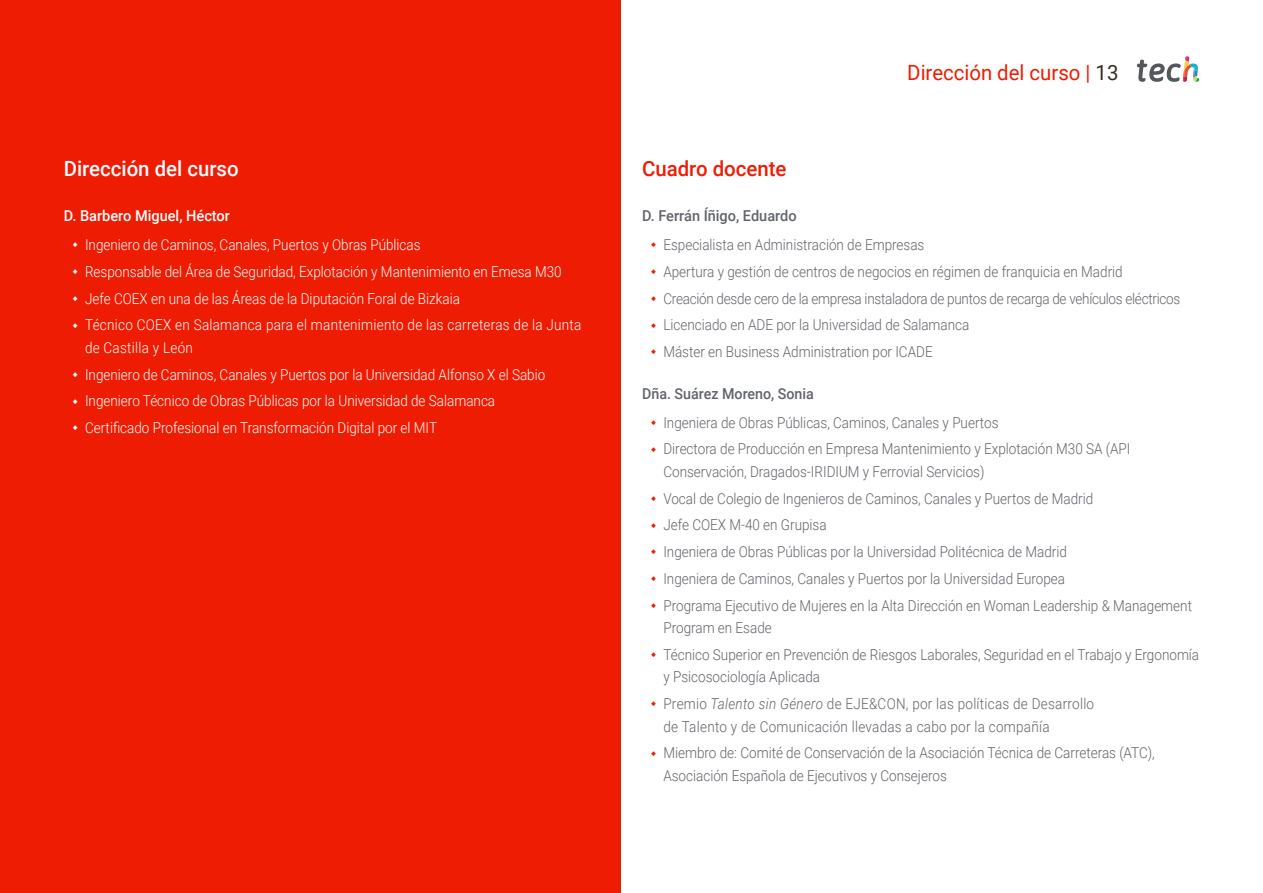
<style>
.page{position:relative;width:1263px;height:893px;background:#fff}
.page>*{position:absolute;margin:0;border:0;box-sizing:border-box;transform-origin:0 0}
.t1{font:21px "Roboto";color:#ee1c02}
.t2{font:500 21px "Roboto";color:#fffbff}
.t3{font:500 21px "Roboto";color:#ee1c02}
.t4{font:300 15px/26.7px "Roboto";color:#61646a;scale:.9 1}
.t5{font:300 15px/26.7px "Roboto";color:#fff;scale:.9 1}
.t6{font:300 15px/26.7px "Roboto";letter-spacing:.02em;color:#61646a;scale:.9 1}
.t7{font:500 15px "Roboto";color:#61646a;scale:.95 1}
.t8{font:500 15px "Roboto";color:#fefefe}
.t9{font:500 15px "Roboto";color:#61646a}
.s1{color:#312e20}
.s2{font-style:italic}
</style>
<div class="page">
<div style="left:0;top:0;width:621px;height:893px;background:#ee1c02"></div>
<svg style="left:1137px;top:56px;width:62px;height:26px"></svg>
<h1 class="t1" style="left:907px;top:57px;width:213px">Dirección del curso | <span class="s1">13</span></h1>
<h1 class="t2" style="left:64px;top:154px;width:176px">Dirección del curso</h1>
<h1 class="t3" style="left:642px;top:154px;width:146px">Cuadro docente</h1>
<p class="t8" style="left:64px;top:205px;width:168px">D. Barbero Miguel, Héctor</p>
<p class="t5" style="left:85px;top:231px;width:553px">Ingeniero de Caminos, Canales, Puertos y Obras Públicas<br>Responsable del Área de Seguridad, Explotación y Mantenimiento en Emesa M30<br>Jefe COEX en una de las Áreas de la Diputación Foral de Bizkaia<br>Técnico COEX en Salamanca para el mantenimiento de las carreteras de la Junta</p>
<p class="t5" style="left:85px;top:334px;width:513px">de Castilla y León<br>Ingeniero de Caminos, Canales y Puertos por la Universidad Alfonso X el Sabio Ingeniero Técnico de Obras Públicas por la Universidad de Salamanca Certificado Profesional en Transformación Digital por el MIT</p>
<p class="t9" style="left:642px;top:205px;width:156px">D. Ferrán Íñigo, Eduardo</p>
<p class="t4" style="left:663px;top:231px;width:576px">Especialista en Administración de Empresas<br>Apertura y gestión de centros de negocios en régimen de franquicia en Madrid<br>Creación desde cero de la empresa instaladora de puntos de recarga de vehículos eléctricos Licenciado en ADE por la Universidad de Salamanca<br>Máster en Business Administration por ICADE</p>
<p class="t7" style="left:642px;top:383px;width:182px">Dña. Suárez Moreno, Sonia</p>
<p class="t4" style="left:663px;top:408px;width:520px">Ingeniera de Obras Públicas, Caminos, Canales y Puertos<br>Directora de Producción en Empresa Mantenimiento y Explotación M30 SA (API</p>
<p class="t4" style="left:663px;top:458px;width:589px">Conservación, Dragados-IRIDIUM y Ferrovial Servicios)<br>Vocal de Colegio de Ingenieros de Caminos, Canales y Puertos de Madrid<br>Jefe COEX M-40 en Grupisa<br>Ingeniera de Obras Públicas por la Universidad Politécnica de Madrid<br>Ingeniera de Caminos, Canales y Puertos por la Universidad Europea<br>Programa Ejecutivo de Mujeres en la Alta Dirección en Woman Leadership &amp; Management</p>
<p class="t4" style="left:663px;top:614px;width:597px">Program en Esade<br>Técnico Superior en Prevención de Riesgos Laborales, Seguridad en el Trabajo y Ergonomía</p>
<p class="t6" style="left:663px;top:663px;width:480px">y Psicosociología Aplicada<br>Premio <span class="s2">Talento sin Género</span> de EJE&amp;CON, por las políticas de Desarrollo</p>
<p class="t4" style="left:663px;top:712px;width:547px">de Talento y de Comunicación llevadas a cabo por la compañía<br>Miembro de: Comité de Conservación de la Asociación Técnica de Carreteras (ATC),</p>
<p class="t4" style="left:663px;top:762px;width:316px">Asociación Española de Ejecutivos y Consejeros</p>
</div>
